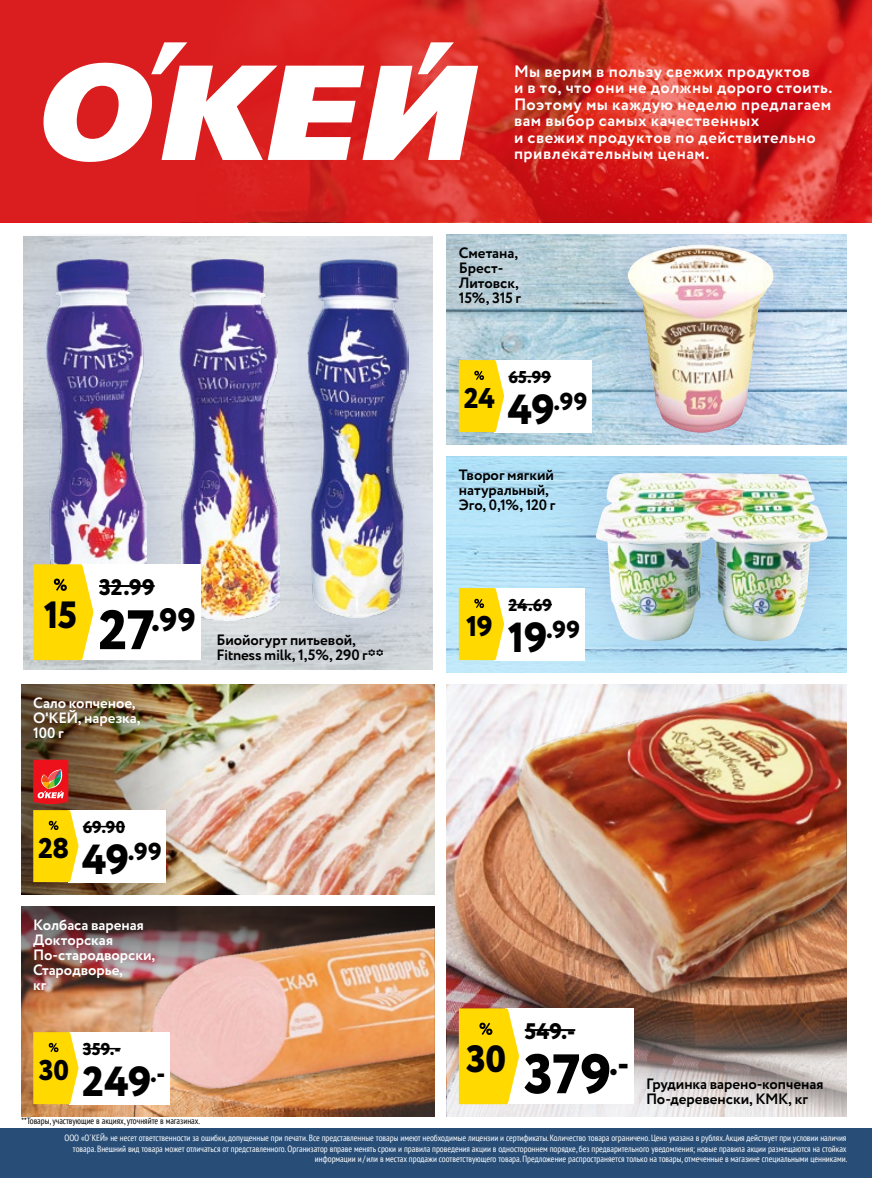
<style>
.page{position:relative;width:872px;height:1178px;background:#fff}
.page>*{position:absolute;margin:0;border:0;box-sizing:border-box;transform-origin:0 0}
.t1{font:800 55.5px "Circe";color:#000}
.t2{font:800 42px "Circe";color:#000}
.t3{font:800 37.95px "Circe";color:#000}
.t4{font:800 32.4px "Circe";color:#000}
.t5{font:800 28.5px "Circe";letter-spacing:-.02em;color:#000}
.t6{font:800 24.45px "Circe";color:#000}
.t7{font:800 22.5px "Circe";color:#000}
.t8{font:800 17.1px "Circe";letter-spacing:.005em;color:#000}
.t9{font:700 16.5px/16.5px "Circe";letter-spacing:.03em;color:#fff}
.t10{font:700 15px/15px "Circe";letter-spacing:-.005em;color:#000}
.t11{font:700 15px/15px "Circe";letter-spacing:-.005em;color:#fff}
.t12{font:condensed 9px/10.5px "PT Sans";color:#fff;text-align:right}
.t13{font:condensed 9px "PT Sans";color:#000}
.s1{font-size:42px}
.s2{font-size:55.5px}
</style>
<div class="page">
<img style="left:223px;top:684px;width:212px;height:210px">
<img style="left:447px;top:684px;width:24px;height:315px">
<img style="left:21px;top:1008px;width:121px;height:108px">
<img style="left:447px;top:234px;width:399px;height:210px">
<img style="left:447px;top:456px;width:83px;height:216px">
<div style="left:530px;top:456px;width:316px;height:216px;background:#445dad;opacity:.3"></div>
<img style="left:595px;top:472px;width:233px;height:169px">
<div style="left:562px;top:234px;width:277px;height:210px;background:#445dad;opacity:.4"></div>
<img style="left:628px;top:244px;width:146px;height:189px">
<img style="left:471px;top:684px;width:375px;height:315px">
<div style="left:24px;top:234px;width:193px;height:437px;background:#445dad;opacity:.3"></div>
<img style="left:47px;top:260px;width:100px;height:304px">
<svg style="left:447px;top:999px;width:399px;height:117px;background:#a39089"></svg>
<img style="left:21px;top:684px;width:202px;height:210px">
<img style="left:179px;top:260px;width:60px;height:361px">
<div style="left:239px;top:236px;width:193px;height:434px;background:#445dad;opacity:.3"></div>
<img style="left:308px;top:259px;width:100px;height:358px">
<img style="left:21px;top:906px;width:121px;height:102px">
<img style="left:142px;top:906px;width:293px;height:210px">
<div style="left:0;top:1128px;width:872px;height:50px;background:#284e78"></div>
<div style="left:80px;top:564px;width:121px;height:96px;background:#fff"></div>
<hr style="left:99px;top:585px;width:56px;height:2px;background:#000">
<svg style="left:33px;top:564px;width:60px;height:96px;background:#fbd917"></svg>
<div style="left:494px;top:588px;width:90px;height:72px;background:#fff"></div>
<hr style="left:508px;top:604px;width:44px;height:1px;background:#000">
<svg style="left:459px;top:588px;width:45px;height:72px;background:#fbd917"></svg>
<div style="left:494px;top:360px;width:97px;height:72px;background:#fff"></div>
<hr style="left:508px;top:376px;width:43px;height:1px;background:#000">
<svg style="left:459px;top:360px;width:45px;height:72px;background:#fbd917"></svg>
<div style="left:506px;top:1008px;width:128px;height:96px;background:#fff"></div>
<hr style="left:525px;top:1029px;width:50px;height:2px;background:#000">
<svg style="left:459px;top:1008px;width:60px;height:96px;background:#fbd917"></svg>
<div style="left:69px;top:1032px;width:100px;height:72px;background:#fff"></div>
<hr style="left:83px;top:1048px;width:38px;height:1px;background:#000">
<svg style="left:33px;top:1032px;width:45px;height:72px;background:#fbd815"></svg>
<div style="left:69px;top:810px;width:97px;height:72px;background:#fff"></div>
<hr style="left:83px;top:826px;width:42px;height:1px;background:#000">
<svg style="left:33px;top:810px;width:45px;height:72px;background:#fad815"></svg>
<svg style="left:33px;top:760px;width:35px;height:44px;background:#e13a37"></svg>
<img style="left:703px;top:0;width:169px;height:222px">
<svg style="left:0;top:0;width:703px;height:222px;background:#d72521"></svg>
<svg style="left:38px;top:42px;width:440px;height:121px"></svg>
<h3 class="t9" style="left:514px;top:64px;width:320px">Мы верим в пользу свежих продуктов<br>и в то, что они не должны дорого стоить.<br>Поэтому мы каждую неделю предлагаем вам выбор самых качественных<br>и свежих продуктов по действительно привлекательным ценам.</h3>
<h3 class="t10" style="left:459px;top:246px;width:64px">Сметана,<br>Брест-<br>Литовск,<br>15%, 315 г</h3>
<h3 class="t5" style="left:464px;top:379px;width:33px">24</h3>
<h3 class="t8" style="left:508px;top:366px;width:44px">65.99</h3>
<h3 class="t6" style="left:508px;top:385px;width:81px"><span class="s1">49</span>.99</h3>
<h3 class="t3" style="left:44px;top:589px;width:35px">15</h3>
<h3 class="t7" style="left:99px;top:572px;width:57px">32.99</h3>
<h3 class="t4" style="left:98px;top:598px;width:99px"><span class="s2">27</span>.99</h3>
<h3 class="t11" style="left:33px;top:696px;width:109px">Сало копченое,<br>О'КЕЙ, нарезка,<br>100 г</h3>
<h3 class="t10" style="left:216px;top:633px;width:169px">Биойогурт питьевой,<br>Fitness milk, 1,5%, 290 г**</h3>
<h3 class="t5" style="left:38px;top:829px;width:33px">28</h3>
<h3 class="t8" style="left:83px;top:816px;width:44px">69.90</h3>
<h3 class="t6" style="left:82px;top:835px;width:81px"><span class="s1">49</span>.99</h3>
<h3 class="t11" style="left:33px;top:918px;width:124px">Колбаса вареная<br>Докторская<br>По-стародворски,<br>Стародворье,<br>кг</h3>
<h3 class="t5" style="left:39px;top:1051px;width:32px">30</h3>
<h3 class="t8" style="left:83px;top:1038px;width:39px">359.-</h3>
<h2 class="t2" style="left:82px;top:1053px;width:71px">249</h2>
<h3 class="t6" style="left:150px;top:1057px;width:17px">.-</h3>
<h3 class="t10" style="left:459px;top:468px;width:98px">Творог мягкий натуральный,<br>Эго, 0,1%, 120 г</h3>
<h3 class="t5" style="left:466px;top:607px;width:28px">19</h3>
<h3 class="t8" style="left:508px;top:594px;width:45px">24.69</h3>
<h3 class="t6" style="left:508px;top:613px;width:74px"><span class="s1">19</span>.99</h3>
<h3 class="t3" style="left:466px;top:1033px;width:42px">30</h3>
<h3 class="t7" style="left:525px;top:1016px;width:52px">549.-</h3>
<h1 class="t1" style="left:524px;top:1036px;width:107px">379<sup>.-</sup></h1>
<h3 class="t10" style="left:646px;top:1077px;width:179px">Грудинка варено-копченая</h3>
<h3 class="t10" style="left:646px;top:1092px;width:163px">По-деревенски, КМК, кг</h3>
<p class="t13" style="left:21px;top:1115px;width:180px">**Товары, участвующие в акциях, уточняйте в магазинах.</p>
<p class="t12" style="left:64px;top:1132px;width:784px">ООО «О´КЕЙ» не несет ответственности за ошибки, допущенные при печати. Все представленные товары имеют необходимые лицензии и сертификаты. Количество товара ограничено. Цена указана в рублях. Акция действует при условии наличия товара. Внешний вид товара может отличаться от представленного. Организатор вправе менять сроки и правила проведения акции в одностороннем порядке, без предварительного уведомления; новые правила акции размещаются на стойках информации и / или в местах продажи соответствующего товара. Предложение распространяется только на товары, отмеченные в магазине специальными ценниками.</p>
</div>
